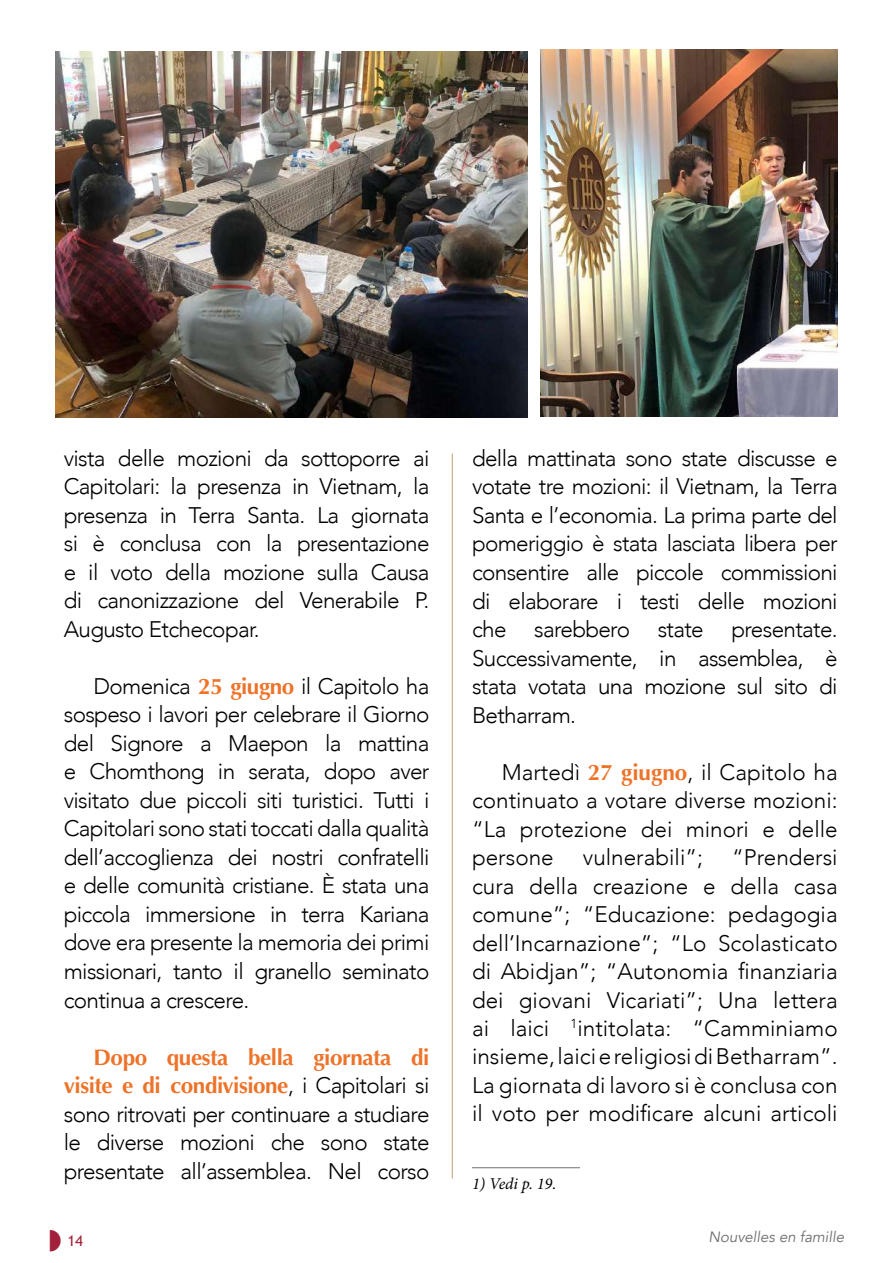
<style>
.page{position:relative;width:893px;height:1263px;background:#fff}
.page>*{position:absolute;margin:0;border:0;box-sizing:border-box;transform-origin:0 0}
.t1{font:300 22.5px/28.5px "Avenir";letter-spacing:-.03em;color:#000;text-align:justify}
.t2{font:700 22.5px/28.5px "Optima";letter-spacing:-.02em;color:#ee7329;text-align:right}
.t3{font:300 22.5px "Avenir";color:#000}
.t4{font:italic 16.5px "Minion Pro";letter-spacing:-.01em;color:#000}
.t5{font:italic 15px "Avenir";color:#6d6e71}
.t6{font:15px "Trebuchet MS";color:#a2203a}
.s1{font-family:"Optima";font-weight:700;color:#ee7329}
.s2{font-family:"Avenir";font-weight:300;color:#000}
</style>
<div class="page">
<hr style="left:472px;top:1167px;width:108px;height:1px;background:#6d6e71">
<hr style="left:452px;top:454px;width:1px;height:724px;background:#c29b78">
<img style="left:541px;top:50px;width:297px;height:366px">
<img style="left:55px;top:51px;width:472px;height:366px">
<p class="t1" style="left:64px;top:444px;width:367px">vista delle mozioni da sottoporre ai Capitolari: la presenza in Vietnam, la presenza in Terra Santa. La giornata si è conclusa con la presentazione e il voto della mozione sulla Causa di canonizzazione del Venerabile P.<br>Augusto Etchecopar.</p>
<p class="t1" style="left:64px;top:672px;width:367px;text-indent:30px">Domenica <span class="s1">25 giugno</span> il Capitolo ha sospeso i lavori per celebrare il Giorno del Signore a Maepon la mattina e Chomthong in serata, dopo aver visitato due piccoli siti turistici. Tutti i Capitolari sono stati toccati dalla qualità dell’accoglienza dei nostri confratelli e delle comunità cristiane. È stata una piccola immersione in terra Kariana dove era presente la memoria dei primi missionari, tanto il granello seminato continua a crescere.</p>
<p class="t2" style="left:64px;top:1043px;width:367px">Dopo questa bella giornata di visite e di condivisione<span class="s2">, i Capitolari si</span></p>
<p class="t1" style="left:64px;top:1099px;width:367px">sono ritrovati per continuare a studiare le diverse mozioni che sono state presentate all’assemblea. Nel corso</p>
<p class="t1" style="left:472px;top:444px;width:367px">della mattinata sono state discusse e votate tre mozioni: il Vietnam, la Terra Santa e l’economia. La prima parte del pomeriggio è stata lasciata libera per consentire alle piccole commissioni di elaborare i testi delle mozioni che sarebbero state presentate.<br>Successivamente, in assemblea, è stata votata una mozione sul sito di Betharram.</p>
<p class="t1" style="left:472px;top:757px;width:367px;text-indent:30px">Martedì <span class="s1">27 giugno</span>, il Capitolo ha continuato a votare diverse mozioni: “La protezione dei minori e delle persone</p>
<p class="t1" style="left:472px;top:843px;width:367px;text-indent:260px">“Prendersi cura della creazione e della casa comune”; “Educazione: pedagogia dell’Incarnazione”; “Lo Scolasticato di Abidjan”; “Autonomia finanziaria dei giovani Vicariati”; Una lettera ai laici <sup>1</sup>intitolata: “Camminiamo insieme, laici e religiosi di Betharram”.<br>La giornata di lavoro si è conclusa con il voto per modificare alcuni articoli</p>
<p class="t3" style="left:583px;top:844px;width:122px">vulnerabili”;</p>
<p class="t4" style="left:472px;top:1172px;width:86px">1) Vedi p. 19.</p>
<p class="t6" style="left:67px;top:1232px;width:17px">14</p>
<p class="t5" style="left:708px;top:1228px;width:137px">Nouvelles en famille</p>
</div>
